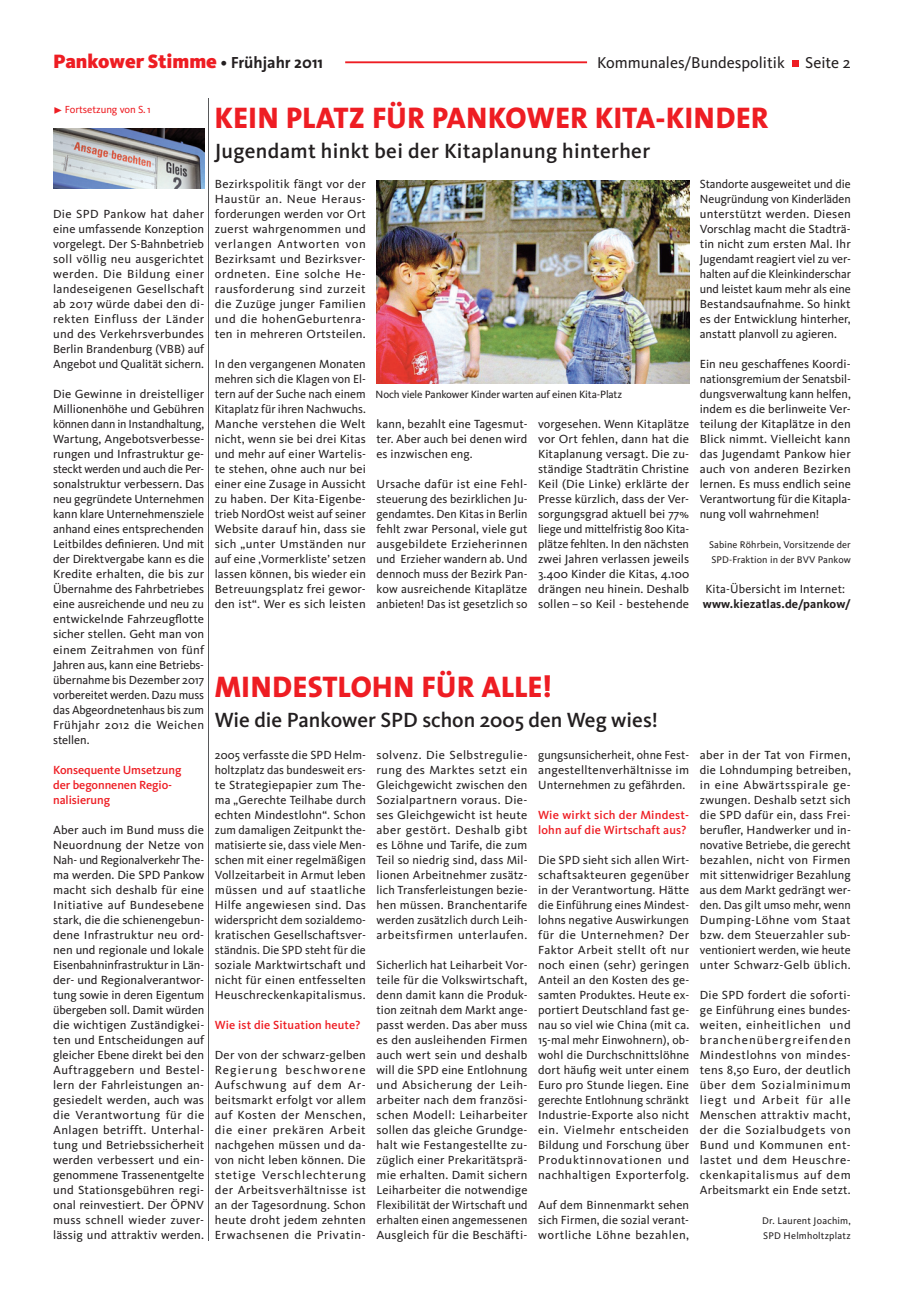
<style>
.page{position:relative;width:904px;height:1294px;background:#fff}
.page>*{position:absolute;margin:0;border:0;box-sizing:border-box;transform-origin:0 0}
.t1{font:800 30px "The Sans";letter-spacing:.015em;color:#ee1d23}
.t2{font:500 21.25px "Kievit";letter-spacing:.01em;color:#231f20}
.t3{font:900 20px "Kievit";color:#ee1d23}
.t4{font:16.25px "Kievit";color:#231f20}
.t5{font:12.25px/15px "Kievit";letter-spacing:.01em;color:#231f20;text-align:justify}
.t6{font:500 12.25px/15px "Kievit";letter-spacing:.01em;color:#ee1d23}
.t7{font:700 12.25px "Kievit";letter-spacing:.01em;color:#231f20}
.t8{font:11px "Kievit";letter-spacing:-.015em;color:#231f20}
.t9{font:10.62px "Kievit";letter-spacing:-.005em;color:#ee1d23}
.t10{font:10px/15px "Kievit";letter-spacing:.01em;color:#231f20}
.s1{font-family:"The Sans";font-weight:700;font-size:16.25px;color:#231f20}
.s2{font-family:"Meta Plus Normal Caps";font-size:18.75px}
</style>
<div class="page">
<hr style="left:345px;top:61px;width:242px;height:2px;background:#ee1d23">
<svg style="left:792px;top:60px;width:6px;height:6px"></svg>
<img style="left:53px;top:128px;width:151px;height:60px">
<hr style="left:208px;top:98px;width:1px;height:1142px;background:#57585a">
<img style="left:376px;top:181px;width:313px;height:202px">
<h3 class="t3" style="left:53px;top:49px;width:271px">Pankower Stimme <span class="s1">• Frühjahr 2011</span></h3>
<h3 class="t4" style="left:597px;top:54px;width:189px">Kommunales/Bundespolitik</h3>
<h3 class="t4" style="left:805px;top:54px;width:47px">Seite 2</h3>
<p class="t9" style="left:53px;top:104px;width:99px"><span class="s2">•</span> Fortsetzung von S. 1</p>
<p class="t5" style="left:53px;top:207px;width:153px">Die SPD Pankow hat daher eine umfassende Konzeption vorgelegt. Der S-Bahnbetrieb soll völlig neu ausgerichtet werden. Die Bildung einer landeseigenen Gesellschaft ab 2017 würde dabei den di&shy;rekten Einfluss der Länder und des Verkehrsverbundes Berlin Brandenburg (VBB) auf Angebot und Qualität sichern.</p>
<p class="t5" style="left:53px;top:387px;width:153px">Die Gewinne in dreistelliger Millionenhöhe und Gebühren können dann in Instandhaltung, Wartung, Angebotsverbesse&shy;rungen und Infrastruktur ge&shy;steckt werden und auch die Per&shy;sonalstruktur verbessern. Das neu gegründete Unternehmen kann klare Unternehmensziele anhand eines entsprechenden Leitbildes definieren. Und mit der Direktvergabe kann es die Kredite erhalten, die bis zur Übernahme des Fahrbetriebes eine ausreichende und neu zu entwickelnde Fahrzeugflotte sicher stellen. Geht man von einem Zeitrahmen von fünf Jahren aus, kann eine Betriebs&shy;übernahme bis Dezember 2017 vorbereitet werden. Dazu muss das Abgeordnetenhaus bis zum Frühjahr 2012 die Weichen stellen.</p>
<p class="t6" style="left:53px;top:761px;width:130px">Konsequente Umsetzung der begonnenen Regio&shy;nalisierung</p>
<p class="t5" style="left:53px;top:822px;width:153px">Aber auch im Bund muss die Neuordnung der Netze von Nah- und Regionalverkehr The&shy;ma werden. Die SPD Pankow macht sich deshalb für eine Initiative auf Bundesebene stark, die die schienengebun&shy;dene Infrastruktur neu ord&shy;nen und regionale und lokale Eisenbahninfrastruktur in Län&shy;der- und Regionalverantwor&shy;tung sowie in deren Eigentum übergeben soll. Damit würden die wichtigen Zuständigkei&shy;ten und Entscheidungen auf gleicher Ebene direkt bei den Auftraggebern und Bestel&shy;lern der Fahrleistungen an&shy;gesiedelt werden, auch was die Verantwortung für die Anlagen betrifft. Unterhal&shy;tung und Betriebssicherheit werden verbessert und ein&shy;genommene Trassenentgelte und Stationsgebühren regi&shy;onal reinvestiert. Der ÖPNV muss schnell wieder zuver&shy;lässig und attraktiv werden.</p>
<h1 class="t1" style="left:215px;top:93px;width:555px">KEIN PLATZ FÜR PANKOWER KITA-KINDER</h1>
<h2 class="t2" style="left:215px;top:138px;width:437px">Jugendamt hinkt bei der Kitaplanung hinterher</h2>
<p class="t5" style="left:215px;top:177px;width:153px">Bezirkspolitik fängt vor der Haustür an. Neue Heraus&shy;forderungen werden vor Ort zuerst wahrgenommen und verlangen Antworten von Bezirksamt und Bezirksver&shy;ordneten. Eine solche He&shy;rausforderung sind zurzeit die Zuzüge junger Familien und die hohenGeburtenra&shy;ten in mehreren Ortsteilen.</p>
<p class="t5" style="left:215px;top:357px;width:153px">In den vergangenen Monaten mehren sich die Klagen von El&shy;tern auf der Suche nach einem Kitaplatz für ihren Nachwuchs.<br>Manche verstehen die Welt nicht, wenn sie bei drei Kitas und mehr auf einer Wartelis&shy;te stehen, ohne auch nur bei einer eine Zusage in Aussicht zu haben. Der Kita-Eigenbe&shy;trieb NordOst weist auf seiner Website darauf hin, dass sie sich „unter Umständen nur auf eine ‚Vormerkliste’ setzen lassen können, bis wieder ein Betreuungsplatz frei gewor&shy;den ist“. Wer es sich leisten</p>
<p class="t5" style="left:699px;top:177px;width:153px">Standorte ausgeweitet und die Neugründung von Kinderläden unterstützt werden. Diesen Vorschlag macht die Stadträ&shy;tin nicht zum ersten Mal. Ihr Jugendamt reagiert viel zu ver&shy;halten auf die Kleinkinderschar und leistet kaum mehr als eine Bestandsaufnahme. So hinkt es der Entwicklung hinterher, anstatt planvoll zu agieren.</p>
<p class="t5" style="left:699px;top:357px;width:153px">Ein neu geschaffenes Koordi&shy;nationsgremium der Senatsbil&shy;dungsverwaltung kann helfen, indem es die berlinweite Ver&shy;teilung der Kitaplätze in den Blick nimmt. Vielleicht kann das Jugendamt Pankow hier auch von anderen Bezirken lernen. Es muss endlich seine Verantwortung für die Kitapla&shy;nung voll wahrnehmen!</p>
<p class="t10" style="left:709px;top:537px;width:143px">Sabine Röhrbein, Vorsitzende der<br>SPD-Fraktion in der BVV Pankow</p>
<p class="t5" style="left:705px;top:582px;width:141px">Kita-Übersicht im Internet:</p>
<p class="t7" style="left:702px;top:597px;width:149px">www.kiezatlas.de/pankow/</p>
<p class="t8" style="left:375px;top:388px;width:248px">Noch viele Pankower Kinder warten auf einen Kita-Platz</p>
<p class="t5" style="left:376px;top:417px;width:152px">kann, bezahlt eine Tagesmut&shy;ter. Aber auch bei denen wird es inzwischen eng.</p>
<p class="t5" style="left:376px;top:477px;width:153px">Ursache dafür ist eine Fehl&shy;steuerung des bezirklichen Ju&shy;gendamtes. Den Kitas in Berlin fehlt zwar Personal, viele gut ausgebildete Erzieherinnen und Erzieher wandern ab. Und dennoch muss der Bezirk Pan&shy;kow ausreichende Kitaplätze anbieten! Das ist gesetzlich so</p>
<p class="t5" style="left:538px;top:417px;width:153px">vorgesehen. Wenn Kitaplätze vor Ort fehlen, dann hat die Kitaplanung versagt. Die zu&shy;ständige Stadträtin Christine Keil (Die Linke) erklärte der Presse kürzlich, dass der Ver&shy;sorgungsgrad aktuell bei 77% liege und mittelfristig 800 Kita&shy;plätze fehlten. In den nächsten zwei Jahren verlassen jeweils 3.400 Kinder die Kitas, 4.100 drängen neu hinein. Deshalb sollen – so Keil - bestehende</p>
<h1 class="t1" style="left:215px;top:661px;width:339px">MINDESTLOHN FÜR ALLE!</h1>
<h2 class="t2" style="left:215px;top:706px;width:444px">Wie die Pankower SPD schon 2005 den Weg wies!</h2>
<p class="t5" style="left:215px;top:747px;width:153px">2005 verfasste die SPD Helm&shy;holtzplatz das bundesweit ers&shy;te Strategiepapier zum The&shy;ma „Gerechte Teilhabe durch echten Mindestlohn“. Schon zum damaligen Zeitpunkt the&shy;matisierte sie, dass viele Men&shy;schen mit einer regelmäßigen Vollzeitarbeit in Armut leben müssen und auf staatliche Hilfe angewiesen sind. Das widerspricht dem sozialdemo&shy;kratischen Gesellschaftsver&shy;ständnis. Die SPD steht für die soziale Marktwirtschaft und nicht für einen entfesselten Heuschreckenkapitalismus.</p>
<p class="t6" style="left:215px;top:1016px;width:147px">Wie ist die Situation heute?</p>
<p class="t5" style="left:215px;top:1047px;width:153px">Der von der schwarz-gelben Regierung beschworene Aufschwung auf dem Ar&shy;beitsmarkt erfolgt vor allem auf Kosten der Menschen, die einer prekären Arbeit nachgehen müssen und da&shy;von nicht leben können. Die stetige Verschlechterung der Arbeitsverhältnisse ist an der Tagesordnung. Schon heute droht jedem zehnten Erwachsenen die Privatin-</p>
<p class="t5" style="left:376px;top:747px;width:153px">solvenz. Die Selbstregulie&shy;rung des Marktes setzt ein Gleichgewicht zwischen den Sozialpartnern voraus. Die&shy;ses Gleichgewicht ist heute aber gestört. Deshalb gibt es Löhne und Tarife, die zum Teil so niedrig sind, dass Mil&shy;lionen Arbeitnehmer zusätz&shy;lich Transferleistungen bezie&shy;hen müssen. Branchentarife werden zusätzlich durch Leih&shy;arbeitsfirmen unterlaufen.</p>
<p class="t5" style="left:376px;top:957px;width:153px">Sicherlich hat Leiharbeit Vor&shy;teile für die Volkswirtschaft, denn damit kann die Produk&shy;tion zeitnah dem Markt ange&shy;passt werden. Das aber muss es den ausleihenden Firmen auch wert sein und deshalb will die SPD eine Entlohnung und Absicherung der Leih&shy;arbeiter nach dem französi&shy;schen Modell: Leiharbeiter sollen das gleiche Grundge&shy;halt wie Festangestellte zu&shy;züglich einer Prekaritätsprä&shy;mie erhalten. Damit sichern Leiharbeiter die notwendige Flexibilität der Wirtschaft und erhalten einen angemessenen Ausgleich für die Beschäfti-</p>
<p class="t5" style="left:538px;top:747px;width:152px">gungsunsicherheit, ohne Fest&shy;angestelltenverhältnisse im Unternehmen zu gefährden.</p>
<p class="t6" style="left:538px;top:806px;width:153px">Wie wirkt sich der Mindest&shy;lohn auf die Wirtschaft aus?</p>
<p class="t5" style="left:538px;top:852px;width:153px">Die SPD sieht sich allen Wirt&shy;schaftsakteuren gegenüber in der Verantwortung. Hätte die Einführung eines Mindest&shy;lohns negative Auswirkungen für die Unternehmen? Der Faktor Arbeit stellt oft nur noch einen (sehr) geringen Anteil an den Kosten des ge&shy;samten Produktes. Heute ex&shy;portiert Deutschland fast ge&shy;nau so viel wie China (mit ca.<br>15-mal mehr Einwohnern), ob&shy;wohl die Durchschnittslöhne dort häufig weit unter einem Euro pro Stunde liegen. Eine gerechte Entlohnung schränkt Industrie-Exporte also nicht ein. Vielmehr entscheiden Bildung und Forschung über Produktinnovationen und nachhaltigen Exporterfolg.</p>
<p class="t5" style="left:538px;top:1197px;width:153px">Auf dem Binnenmarkt sehen sich Firmen, die sozial verant&shy;wortliche Löhne bezahlen,</p>
<p class="t5" style="left:699px;top:747px;width:153px">aber in der Tat von Firmen, die Lohndumping betreiben, in eine Abwärtsspirale ge&shy;zwungen. Deshalb setzt sich die SPD dafür ein, dass Frei&shy;berufler, Handwerker und in&shy;novative Betriebe, die gerecht bezahlen, nicht von Firmen mit sittenwidriger Bezahlung aus dem Markt gedrängt wer&shy;den. Das gilt umso mehr, wenn Dumping-Löhne vom Staat bzw. dem Steuerzahler sub&shy;ventioniert werden, wie heute unter Schwarz-Gelb üblich.</p>
<p class="t5" style="left:699px;top:987px;width:153px">Die SPD fordert die soforti&shy;ge Einführung eines bundes&shy;weiten, einheitlichen und branchenübergreifenden Mindestlohns von mindes&shy;tens 8,50 Euro, der deutlich über dem Sozialminimum liegt und Arbeit für alle Menschen attraktiv macht, der die Sozialbudgets von Bund und Kommunen ent&shy;lastet und dem Heuschre&shy;ckenkapitalismus auf dem Arbeitsmarkt ein Ende setzt.</p>
<p class="t10" style="left:762px;top:1212px;width:90px">Dr. Laurent Joachim,<br>SPD Helmholtzplatz</p>
</div>
